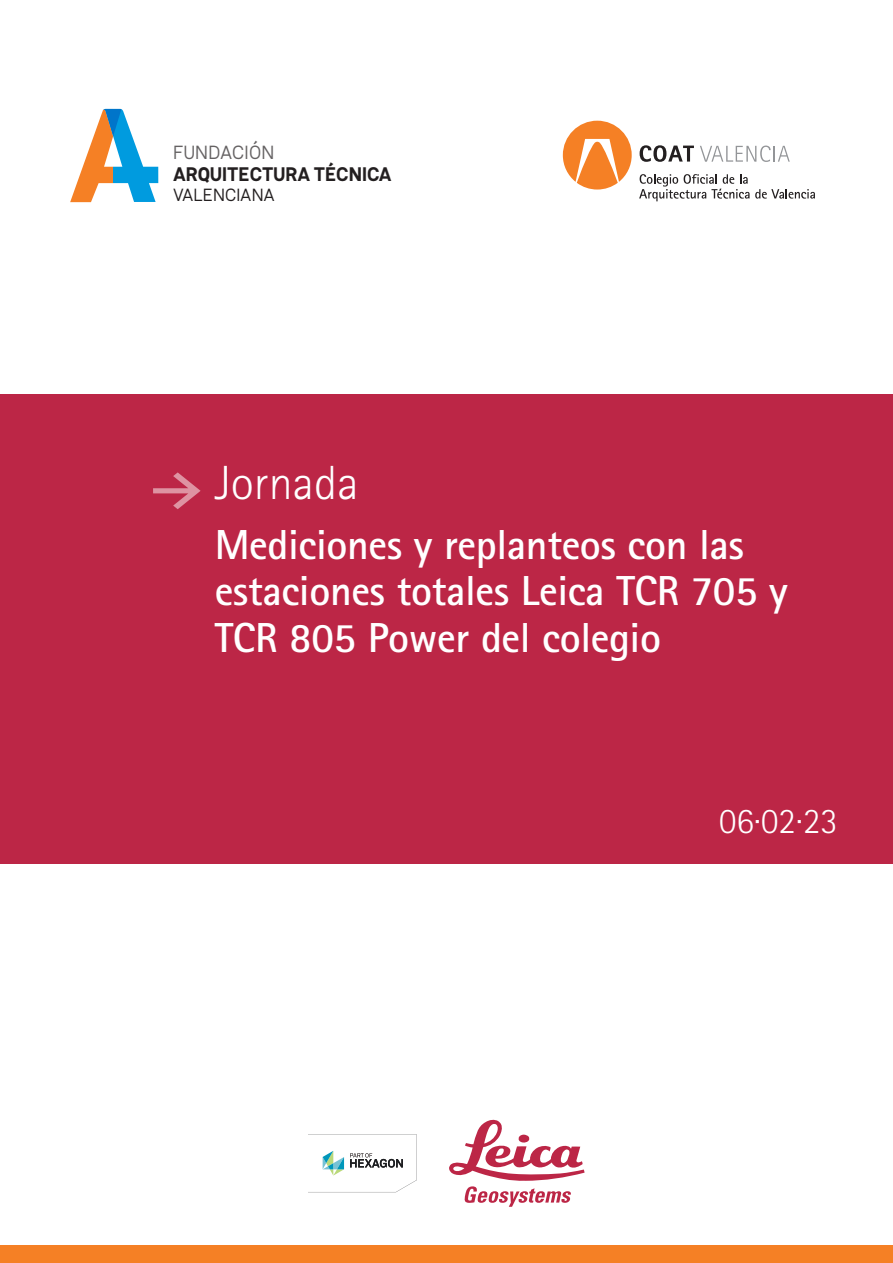
<style>
.page{position:relative;width:893px;height:1263px;background:#fff}
.page>*{position:absolute;margin:0;border:0;box-sizing:border-box;transform-origin:0 0}
.t1{font:300 48px "Rotis Sans Serif";color:#fff}
.t2{font:700 42px/46.5px "Rotis Sans Serif";letter-spacing:-.01em;color:#fff}
.t3{font:300 36px "Rotis Sans Serif";color:#fff}
.t4{font:700 19.35px "Klima";color:#231f20}
.t5{font:18.75px "Klima";letter-spacing:.01em;color:#656263}
.t6{font:17.4px "Klima";color:#231f20}
</style>
<div class="page">
<div style="left:0;top:394px;width:893px;height:469px;background:#bc2646"></div>
<div style="left:0;top:1246px;width:893px;height:17px;background:#f58025"></div>
<svg style="left:153px;top:472px;width:48px;height:37px"></svg>
<svg style="left:70px;top:109px;width:88px;height:93px"></svg>
<svg style="left:449px;top:1120px;width:136px;height:87px"></svg>
<svg style="left:308px;top:1134px;width:109px;height:58px"></svg>
<svg style="left:640px;top:145px;width:54px;height:17px"></svg>
<svg style="left:700px;top:146px;width:90px;height:16px"></svg>
<svg style="left:639px;top:174px;width:110px;height:27px"></svg>
<svg style="left:755px;top:189px;width:60px;height:10px"></svg>
<svg style="left:563px;top:121px;width:69px;height:69px"></svg>
<p class="t5" style="left:173px;top:145px;width:103px">FUNDACIÓN</p>
<p class="t4" style="left:173px;top:167px;width:220px">ARQUITECTURA TÉCNICA</p>
<p class="t6" style="left:173px;top:188px;width:103px">VALENCIANA</p>
<p class="t1" style="left:215px;top:466px;width:145px">Jornada</p>
<p class="t2" style="left:215px;top:526px;width:575px">Mediciones y replanteos con las estaciones totales Leica TCR 705 y<br>TCR 805 Power del colegio</p>
<p class="t3" style="left:719px;top:809px;width:120px">06·02·23</p>
</div>
